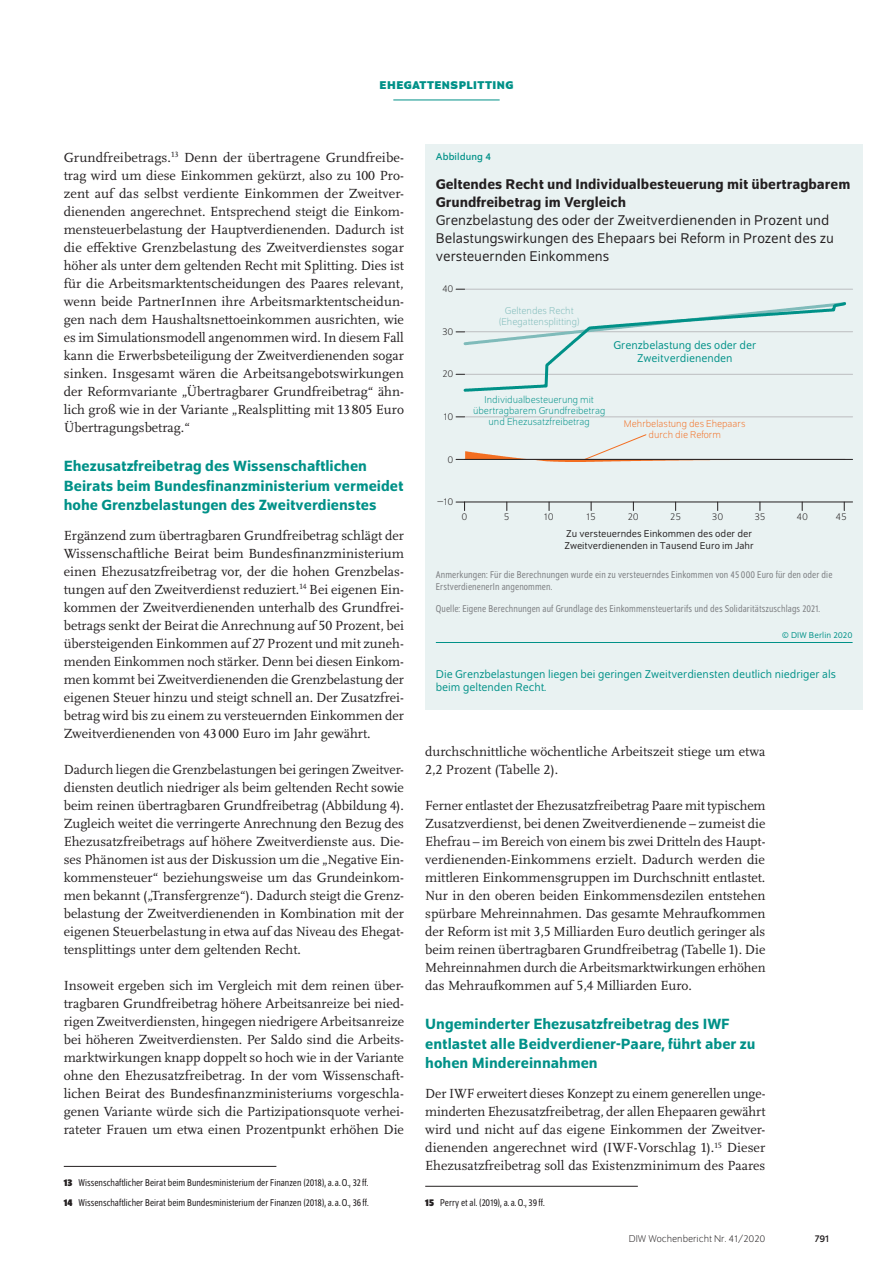
<style>
.page{position:relative;width:893px;height:1263px;background:#fff}
.page>*{position:absolute;margin:0;border:0;box-sizing:border-box;transform-origin:0 0}
.t1{font:500 15.75px/19.5px "Schumpeter";color:#009188}
.t2{font:15px/18px "Schumpeter Blond";color:#231f20}
.t3{font:500 15px/18px "Schumpeter";color:#231f20}
.t4{font:13.8px/18px "Scala Pro";color:#231f20;text-align:justify}
.t5{font:12px/13.5px "Schumpeter Blond";color:#009188;text-align:center}
.t6{font:700 12px "Schumpeter";color:#009188}
.t7{font:semi-condensed 10.5px/12.8px "Schumpeter Blond";letter-spacing:.01em;color:#808285}
.t8{font:semi-condensed 10.5px/20px "Schumpeter Blond";color:#231f20}
.t9{font:300 10.5px/11.2px "Schumpeter";color:#009188;text-align:center}
.t10{font:10.5px/11.2px "Schumpeter Blond";color:#231f20}
.t11{font:300 10.5px "Schumpeter";color:#231f20}
.t12{font:300 10.5px/11.2px "Schumpeter";color:#f36e21;text-align:center}
.t13{font:300 10.5px/11.2px "Schumpeter";color:#7fbbba;text-align:center}
.t14{font:10.5px "Schumpeter";letter-spacing:.01em;color:#009188}
.t15{font:10.5px "Schumpeter";color:#231f20}
.t16{font:9px "Schumpeter Blond";letter-spacing:.01em;color:#009188}
.s1{font-family:"Schumpeter";font-weight:700}
</style>
<div class="page">
<hr style="left:393px;top:100px;width:107px;height:1px;background:#009188">
<hr style="left:64px;top:1166px;width:212px;height:1px;background:#231f20">
<hr style="left:425px;top:1186px;width:213px;height:1px;background:#231f20">
<div style="left:425px;top:144px;width:438px;height:566px;background:#e9f2f2"></div>
<svg style="left:456px;top:502px;width:9px;height:8px"></svg>
<svg style="left:456px;top:434px;width:389px;height:28px"></svg>
<svg style="left:456px;top:417px;width:397px;height:1px"></svg>
<svg style="left:456px;top:302px;width:397px;height:90px"></svg>
<svg style="left:456px;top:289px;width:397px;height:1px"></svg>
<hr style="left:465px;top:459px;width:388px;height:1px;background:#231f20">
<hr style="left:465px;top:502px;width:388px;height:1px;background:#231f20">
<hr style="left:436px;top:642px;width:417px;height:1px;background:#009188">
<p class="t6" style="left:380px;top:79px;width:16px">EHEGATTENSPLITTING</p>
<p class="t4" style="left:64px;top:148px;width:342px">Grundfreibetrags.<sup>13</sup> Denn der übertragene Grundfreibe&shy;trag wird um diese Einkommen gekürzt, also zu 100 Pro&shy;zent auf das selbst verdiente Einkommen der Zweitver&shy;dienenden angerechnet. Entsprechend steigt die Einkom&shy;mensteuerbelastung der Hauptverdienenden. Dadurch ist die effektive Grenzbelastung des Zweitverdienstes sogar höher als unter dem geltenden Recht mit Splitting. Dies ist für die Arbeitsmarktentscheidungen des Paares relevant, wenn beide PartnerInnen ihre Arbeitsmarktentscheidun&shy;gen nach dem Haushaltsnettoeinkommen ausrichten, wie es im Simulationsmodell angenommen wird. In diesem Fall kann die Erwerbsbeteiligung der Zweitverdienenden sogar sinken. Insgesamt wären die Arbeitsangebotswirkungen der Reformvariante „Übertragbarer Grundfreibetrag“ ähn&shy;lich groß wie in der Variante „Realsplitting mit 13805 Euro Übertragungsbetrag.“</p>
<p class="t1" style="left:64px;top:456px;width:341px">Ehezusatzfreibetrag des Wissenschaftlichen<br>Beirats beim Bundesfinanzministerium vermeidet hohe Grenzbelastungen des Zweitverdienstes</p>
<p class="t4" style="left:64px;top:526px;width:342px">Ergänzend zum übertragbaren Grundfreibetrag schlägt der Wissenschaftliche Beirat beim Bundesfinanzministerium einen Ehezusatzfreibetrag vor, der die hohen Grenzbelas&shy;tungen auf den Zweitverdienst reduziert.<sup>14</sup> Bei eigenen Ein&shy;kommen der Zweitverdienenden unterhalb des Grundfrei&shy;betrags senkt der Beirat die Anrechnung auf 50 Prozent, bei übersteigenden Einkommen auf 27 Prozent und mit zuneh&shy;menden Einkommen noch stärker. Denn bei diesen Einkom&shy;men kommt bei Zweitverdienenden die Grenzbelastung der eigenen Steuer hinzu und steigt schnell an. Der Zusatzfrei&shy;betrag wird bis zu einem zu versteuernden Einkommen der Zweitverdienenden von 43000 Euro im Jahr gewährt.</p>
<p class="t4" style="left:64px;top:760px;width:342px">Dadurch liegen die Grenzbelastungen bei geringen Zweitver&shy;diensten deutlich niedriger als beim geltenden Recht sowie beim reinen übertragbaren Grundfreibetrag (Abbildung 4).<br>Zugleich weitet die verringerte Anrechnung den Bezug des Ehezusatzfreibetrags auf höhere Zweitverdienste aus. Die&shy;ses Phänomen ist aus der Diskussion um die „Negative Ein&shy;kommensteuer“ beziehungsweise um das Grundeinkom&shy;men bekannt („Transfergrenze“). Dadurch steigt die Grenz&shy;belastung der Zweitverdienenden in Kombination mit der eigenen Steuerbelastung in etwa auf das Niveau des Ehegat&shy;tensplittings unter dem geltenden Recht.</p>
<p class="t4" style="left:64px;top:976px;width:342px">Insoweit ergeben sich im Vergleich mit dem reinen über&shy;tragbaren Grundfreibetrag höhere Arbeitsanreize bei nied&shy;rigen Zweitverdiensten, hingegen niedrigere Arbeitsanreize bei höheren Zweitverdiensten. Per Saldo sind die Arbeits&shy;marktwirkungen knapp doppelt so hoch wie in der Variante ohne den Ehezusatzfreibetrag. In der vom Wissenschaft&shy;lichen Beirat des Bundesfinanzministeriums vorgeschla&shy;genen Variante würde sich die Partizipationsquote verhei&shy;rateter Frauen um etwa einen Prozentpunkt erhöhen Die</p>
<p class="t8" style="left:64px;top:1173px;width:307px"><span class="s1">13</span> Wissenschaftlicher Beirat beim Bundesministerium der Finanzen (2018), a.a.O., 32ff.<br><span class="s1">14</span> Wissenschaftlicher Beirat beim Bundesministerium der Finanzen (2018), a.a.O., 36 ff.</p>
<p class="t14" style="left:436px;top:151px;width:57px">Abbildung 4</p>
<p class="t3" style="left:436px;top:175px;width:416px">Geltendes Recht und Individualbesteuerung mit übertragbarem<br>Grundfreibetrag im Vergleich</p>
<p class="t2" style="left:436px;top:211px;width:399px">Grenzbelastung des oder der Zweitverdienenden in Prozent und<br>Belastungswirkungen des Ehepaars bei Reform in Prozent des zu versteuernden Einkommens</p>
<p class="t11" style="left:442px;top:284px;width:13px">40</p>
<p class="t11" style="left:442px;top:327px;width:13px">30</p>
<p class="t11" style="left:443px;top:369px;width:13px">20</p>
<p class="t11" style="left:444px;top:411px;width:11px">10</p>
<p class="t11" style="left:448px;top:454px;width:7px">0</p>
<p class="t13" style="left:499px;top:305px;width:82px">Geltendes Recht (Ehegattensplitting)</p>
<p class="t5" style="left:614px;top:339px;width:144px">Grenzbelastung des oder der<br>Zweitverdienenden</p>
<p class="t9" style="left:473px;top:394px;width:134px">Individualbesteuerung mit übertragbarem Grundfreibetrag und Ehezusatzfreibetrag</p>
<p class="t12" style="left:624px;top:418px;width:123px">Mehrbelastung des Ehepaars durch die Reform</p>
<p class="t11" style="left:437px;top:497px;width:18px">−10</p>
<p class="t11" style="left:462px;top:512px;width:7px">0</p>
<p class="t11" style="left:504px;top:512px;width:7px">5</p>
<p class="t11" style="left:544px;top:512px;width:11px">10</p>
<p class="t11" style="left:586px;top:512px;width:11px">15</p>
<p class="t11" style="left:628px;top:512px;width:13px">20</p>
<p class="t11" style="left:670px;top:512px;width:12px">25</p>
<p class="t11" style="left:712px;top:512px;width:13px">30</p>
<p class="t11" style="left:754px;top:512px;width:13px">35</p>
<p class="t11" style="left:796px;top:512px;width:13px">40</p>
<p class="t11" style="left:836px;top:512px;width:13px">45</p>
<p class="t10" style="left:564px;top:529px;width:191px">Zu versteuerndes Einkommen des oder der<br>Zweitverdienenden in Tausend Euro im Jahr</p>
<p class="t7" style="left:436px;top:568px;width:398px">Anmerkungen: Für die Berechnungen wurde ein zu versteuerndes Einkommen von 45 000 Euro für den oder die<br>ErstverdienenerIn angenommen.</p>
<p class="t7" style="left:436px;top:602px;width:386px">Quelle: Eigene Berechnungen auf Grundlage des Einkommensteuertarifs und des Solidaritätszuschlags 2021.</p>
<p class="t16" style="left:782px;top:631px;width:72px">© DIW Berlin 2020</p>
<p class="t5" style="left:436px;top:667px;width:402px;text-align:left">Die Grenzbelastungen liegen bei geringen Zweitverdiensten deutlich niedriger als beim geltenden Recht.</p>
<p class="t4" style="left:425px;top:742px;width:342px">durchschnittliche wöchentliche Arbeitszeit stiege um etwa<br>2,2 Prozent (Tabelle 2).</p>
<p class="t4" style="left:425px;top:796px;width:342px">Ferner entlastet der Ehezusatzfreibetrag Paare mit typischem Zusatzverdienst, bei denen Zweitverdienende – zumeist die Ehefrau – im Bereich von einem bis zwei Dritteln des Haupt&shy;verdienenden-Einkommens erzielt. Dadurch werden die mittleren Einkommensgruppen im Durchschnitt entlastet.<br>Nur in den oberen beiden Einkommensdezilen entstehen spürbare Mehreinnahmen. Das gesamte Mehraufkommen der Reform ist mit 3,5 Milliarden Euro deutlich geringer als beim reinen übertragbaren Grundfreibetrag (Tabelle 1). Die Mehreinnahmen durch die Arbeitsmarktwirkungen erhöhen das Mehraufkommen auf 5,4 Milliarden Euro.</p>
<p class="t1" style="left:425px;top:1014px;width:332px">Ungeminderter Ehezusatzfreibetrag des IWF entlastet alle Beidverdiener-Paare, führt aber zu hohen Mindereinnahmen</p>
<p class="t4" style="left:425px;top:1084px;width:342px">Der IWF erweitert dieses Konzept zu einem generellen unge&shy;minderten Ehezusatzfreibetrag, der allen Ehepaaren gewährt wird und nicht auf das eigene Einkommen der Zweitver&shy;dienenden angerechnet wird (IWF-Vorschlag 1).<sup>15</sup> Dieser Ehezusatzfreibetrag soll das Existenzminimum des Paares</p>
<p class="t8" style="left:425px;top:1193px;width:121px"><span class="s1">15</span> Perry et al. (2019), a.a.O., 39 ff.</p>
<p class="t11" style="left:629px;top:1234px;width:138px">DIW Wochenbericht Nr. 41/2020</p>
<p class="t15" style="left:815px;top:1233px;width:16px">791</p>
</div>
